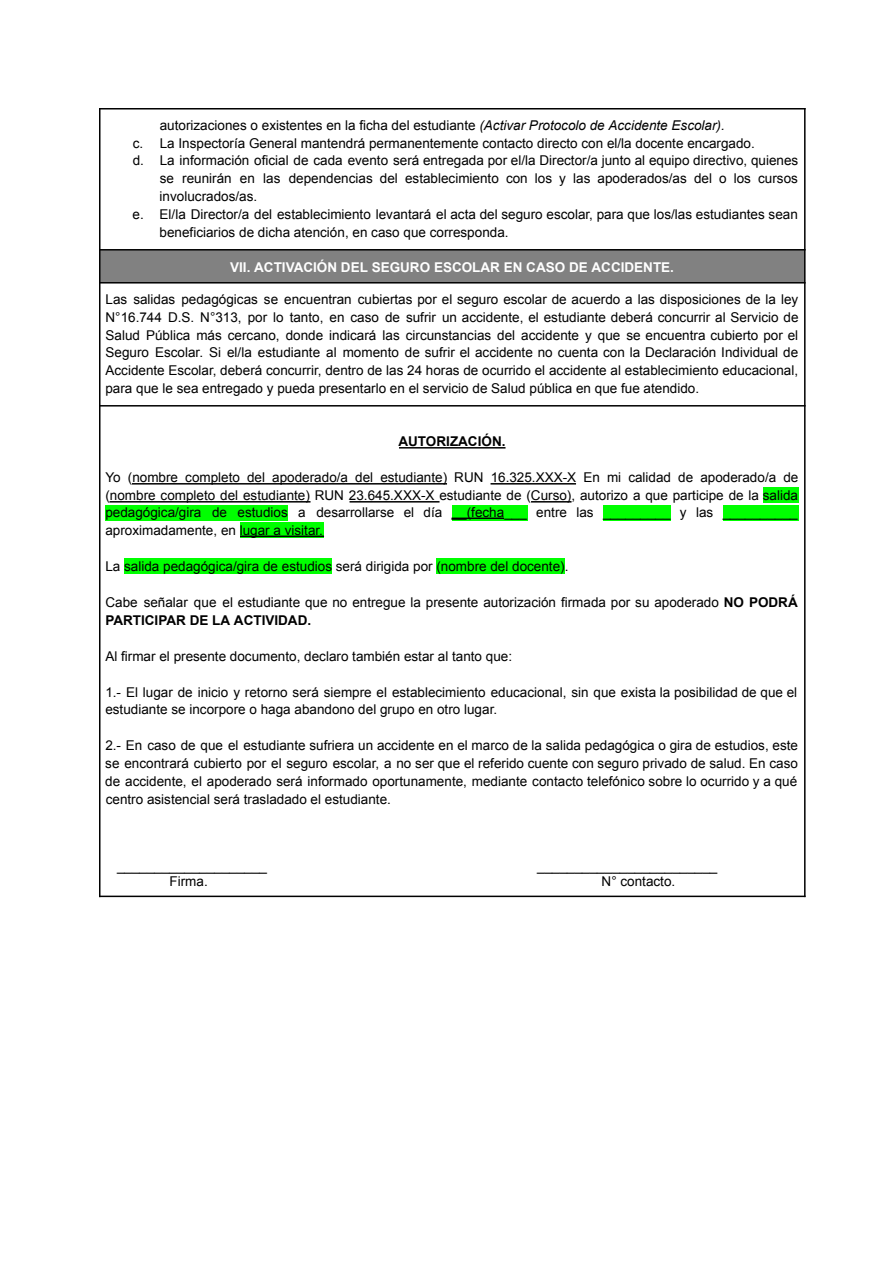
<style>
.page{position:relative;width:893px;height:1263px;background:#fff}
.page>*{position:absolute;margin:0;border:0;box-sizing:border-box;transform-origin:0 0}
.t1{font:13.5px/17.9px "Arial";color:#000;text-align:justify}
.t2{font:700 13.5px "Arial";color:#fff}
.t3{font:700 13.5px "Arial";color:#000}
.s1{font-style:italic}
.s2{font-weight:700}
</style>
<div class="page">
<div style="left:100px;top:250px;width:704px;height:32px;background:#818181"></div>
<div style="left:763px;top:487px;width:35px;height:15px;background:#0f0"></div>
<div style="left:106px;top:505px;width:182px;height:15px;background:#0f0"></div>
<div style="left:452px;top:505px;width:75px;height:15px;background:#0f0"></div>
<div style="left:603px;top:505px;width:68px;height:15px;background:#0f0"></div>
<div style="left:723px;top:505px;width:75px;height:15px;background:#0f0"></div>
<div style="left:240px;top:523px;width:83px;height:15px;background:#0f0"></div>
<div style="left:125px;top:558px;width:207px;height:16px;background:#0f0"></div>
<div style="left:437px;top:558px;width:128px;height:16px;background:#0f0"></div>
<hr style="left:399px;top:447px;width:106px;height:2px;background:#000">
<hr style="left:132px;top:483px;width:315px;height:2px;background:#000">
<hr style="left:490px;top:483px;width:86px;height:2px;background:#000">
<hr style="left:110px;top:501px;width:200px;height:2px;background:#000">
<hr style="left:350px;top:501px;width:90px;height:2px;background:#000">
<hr style="left:531px;top:501px;width:41px;height:2px;background:#000">
<hr style="left:452px;top:518px;width:52px;height:1px;background:#000">
<hr style="left:240px;top:536px;width:84px;height:1px;background:#000">
<hr style="left:99px;top:108px;width:1px;height:789px;background:#000">
<hr style="left:804px;top:108px;width:1px;height:789px;background:#000">
<hr style="left:99px;top:108px;width:707px;height:2px;background:#000">
<hr style="left:99px;top:249px;width:707px;height:2px;background:#000">
<hr style="left:99px;top:282px;width:707px;height:2px;background:#000">
<hr style="left:99px;top:405px;width:707px;height:2px;background:#000">
<hr style="left:99px;top:896px;width:707px;height:1px;background:#000">
<p class="t1" style="left:160px;top:116px;width:567px">autorizaciones o existentes en la ficha del estudiante <span class="s1">(Activar Protocolo de Accidente Escolar).</span></p>
<p class="t1" style="left:133px;top:134px;width:624px">c. La Inspectoría General mantendrá permanentemente contacto directo con el/la docente encargado.</p>
<p class="t1" style="left:133px;top:152px;width:667px">d. La información oficial de cada evento será entregada por el/la Director/a junto al equipo directivo, quienes</p>
<p class="t1" style="left:160px;top:170px;width:640px">se reunirán en las dependencias del establecimiento con los y las apoderados/as del o los cursos</p>
<p class="t1" style="left:160px;top:188px;width:99px">involucrados/as.</p>
<p class="t1" style="left:133px;top:205px;width:667px">e. El/la Director/a del establecimiento levantará el acta del seguro escolar, para que los/las estudiantes sean</p>
<p class="t1" style="left:160px;top:223px;width:350px">beneficiarios de dicha atención, en caso que corresponda.</p>
<p class="t2" style="left:230px;top:258px;width:445px">VII. ACTIVACIÓN DEL SEGURO ESCOLAR EN CASO DE ACCIDENTE.</p>
<p class="t1" style="left:105px;top:290px;width:694px">Las salidas pedagógicas se encuentran cubiertas por el seguro escolar de acuerdo a las disposiciones de la ley N°16.744 D.S. N°313, por lo tanto, en caso de sufrir un accidente, el estudiante deberá concurrir al Servicio de Salud Pública más cercano, donde indicará las circunstancias del accidente y que se encuentra cubierto por el Seguro Escolar. Si el/la estudiante al momento de sufrir el accidente no cuenta con la Declaración Individual de Accidente Escolar, deberá concurrir, dentro de las 24 horas de ocurrido el accidente al establecimiento educacional, para que le sea entregado y pueda presentarlo en el servicio de Salud pública en que fue atendido.</p>
<p class="t3" style="left:398px;top:432px;width:109px">AUTORIZACIÓN.</p>
<p class="t1" style="left:105px;top:468px;width:694px">Yo (nombre completo del apoderado/a del estudiante) RUN 16.325.XXX-X En mi calidad de apoderado/a de (nombre completo del estudiante) RUN 23.645.XXX-X estudiante de (Curso), autorizo a que participe de la salida pedagógica/gira de estudios a desarrollarse el día __(fecha___ entre las _________ y las __________ aproximadamente, en lugar a visitar.</p>
<p class="t1" style="left:105px;top:558px;width:465px">La salida pedagógica/gira de estudios será dirigida por (nombre del docente).</p>
<p class="t1" style="left:105px;top:593px;width:694px">Cabe señalar que el estudiante que no entregue la presente autorización firmada por su apoderado <span class="s2">NO PODRÁ<br>PARTICIPAR DE LA ACTIVIDAD.</span></p>
<p class="t1" style="left:105px;top:647px;width:408px">Al firmar el presente documento, declaro también estar al tanto que:</p>
<p class="t1" style="left:105px;top:683px;width:693px">1.- El lugar de inicio y retorno será siempre el establecimiento educacional, sin que exista la posibilidad de que el estudiante se incorpore o haga abandono del grupo en otro lugar.</p>
<p class="t1" style="left:105px;top:737px;width:694px">2.- En caso de que el estudiante sufriera un accidente en el marco de la salida pedagógica o gira de estudios, este se encontrará cubierto por el seguro escolar, a no ser que el referido cuente con seguro privado de salud. En caso de accidente, el apoderado será informado oportunamente, mediante contacto telefónico sobre lo ocurrido y a qué centro asistencial será trasladado el estudiante.</p>
<p class="t1" style="left:117px;top:857px;width:152px">____________________</p>
<p class="t1" style="left:537px;top:857px;width:182px">________________________</p>
<p class="t1" style="left:170px;top:873px;width:40px">Firma.</p>
<p class="t1" style="left:602px;top:873px;width:75px">N° contacto.</p>
</div>
